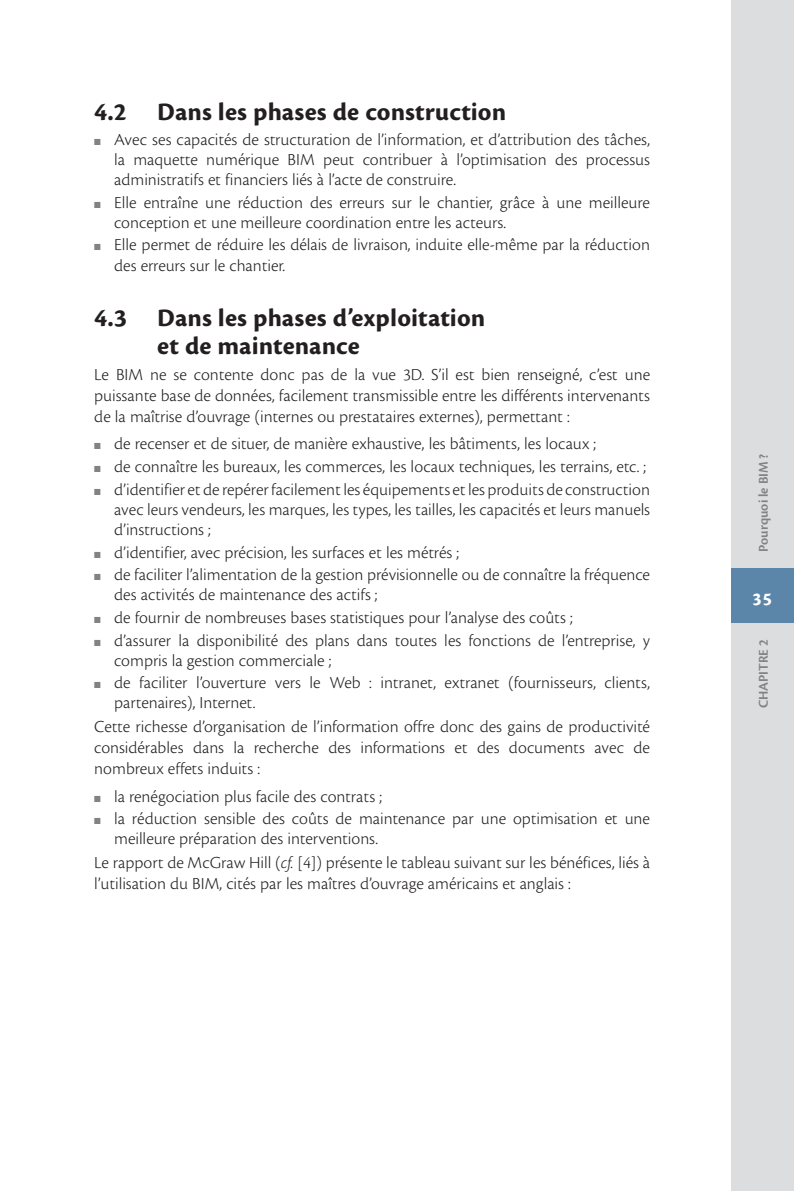
<style>
.page{position:relative;width:794px;height:1191px;background:#fff}
.page>*{position:absolute;margin:0;border:0;box-sizing:border-box;transform-origin:0 0}
.t1{font:26.25px/28px "Cronos Pro Bold Capt";letter-spacing:.005em;color:#231f20}
.t2{font:21px "Cronos Pro Bold Capt";color:#fff}
._00-Texte_courant{font:17.5px/20.1px "Cronos Pro Lt Capt";color:#231f20}
.t3{font:600 14px "Cronos Pro";color:#808285}
.s1{color:#808285}
.s2{font-family:"Cronos Pro Lt Capt It"}
</style>
<div class="page">
<div style="left:731px;top:0;width:63px;height:1191px;background:#dcdddf"></div>
<div style="left:731px;top:568px;width:63px;height:54px;background:#5b85a9"></div>
<p class="t1" style="left:94px;top:98px;width:413px">4.2 Dans les phases de construction</p>
<p class="_00-Texte_courant" style="left:114px;top:129px;width:537px;text-align:justify;text-indent:-20px"><span class="s1">■</span> Avec ses capacités de structuration de l’information, et d’attribution des tâches, la maquette numérique BIM peut contribuer à l’optimisation des processus administratifs et financiers liés à l’acte de construire.</p>
<p class="_00-Texte_courant" style="left:114px;top:192px;width:537px;text-indent:-20px"><span class="s1">■</span> Elle entraîne une réduction des erreurs sur le chantier, grâce à une meilleure conception et une meilleure coordination entre les acteurs.</p>
<p class="_00-Texte_courant" style="left:114px;top:235px;width:537px;text-indent:-20px"><span class="s1">■</span> Elle permet de réduire les délais de livraison, induite elle-même par la réduction des erreurs sur le chantier.</p>
<p class="t1" style="left:157px;top:304px;width:329px;text-indent:-63px">4.3 Dans les phases d’exploitation et de maintenance</p>
<p class="_00-Texte_courant" style="left:94px;top:364px;width:557px;line-height:21px;text-align:justify">Le BIM ne se contente donc pas de la vue 3D. S’il est bien renseigné, c’est une puissante base de données, facilement transmissible entre les différents intervenants de la maîtrise d’ouvrage (internes ou prestataires externes), permettant :</p>
<p class="_00-Texte_courant" style="left:94px;top:434px;width:503px"><span class="s1">■</span> de recenser et de situer, de manière exhaustive, les bâtiments, les locaux ;</p>
<p class="_00-Texte_courant" style="left:94px;top:456px;width:553px"><span class="s1">■</span> de connaître les bureaux, les commerces, les locaux techniques, les terrains, etc. ;</p>
<p class="_00-Texte_courant" style="left:114px;top:479px;width:537px;text-align:justify;text-indent:-20px"><span class="s1">■</span> d’identifier et de repérer facilement les équipements et les produits de construction avec leurs vendeurs, les marques, les types, les tailles, les capacités et leurs manuels d’instructions ;</p>
<p class="_00-Texte_courant" style="left:94px;top:542px;width:366px"><span class="s1">■</span> d’identifier, avec précision, les surfaces et les métrés ;</p>
<p class="_00-Texte_courant" style="left:114px;top:564px;width:537px;text-indent:-20px"><span class="s1">■</span> de faciliter l’alimentation de la gestion prévisionnelle ou de connaître la fréquence des activités de maintenance des actifs ;</p>
<p class="_00-Texte_courant" style="left:94px;top:607px;width:480px"><span class="s1">■</span> de fournir de nombreuses bases statistiques pour l’analyse des coûts ;</p>
<p class="_00-Texte_courant" style="left:114px;top:630px;width:537px;text-indent:-20px"><span class="s1">■</span> d’assurer la disponibilité des plans dans toutes les fonctions de l’entreprise, y compris la gestion commerciale ;</p>
<p class="_00-Texte_courant" style="left:114px;top:672px;width:537px;text-indent:-20px"><span class="s1">■</span> de faciliter l’ouverture vers le Web : intranet, extranet (fournisseurs, clients, partenaires), Internet.</p>
<p class="_00-Texte_courant" style="left:94px;top:716px;width:557px;line-height:21px;text-align:justify">Cette richesse d’organisation de l’information offre donc des gains de productivité considérables dans la recherche des informations et des documents avec de nombreux effets induits :</p>
<p class="_00-Texte_courant" style="left:94px;top:786px;width:289px"><span class="s1">■</span> la renégociation plus facile des contrats ;</p>
<p class="_00-Texte_courant" style="left:114px;top:808px;width:537px;text-indent:-20px"><span class="s1">■</span> la réduction sensible des coûts de maintenance par une optimisation et une meilleure préparation des interventions.</p>
<p class="_00-Texte_courant" style="left:94px;top:851px;width:557px;line-height:21px">Le rapport de McGraw Hill (<span class="s2">cf.</span> [4]) présente le tableau suivant sur les bénéfices, liés à l’utilisation du BIM, cités par les maîtres d’ouvrage américains et anglais :</p>
<p class="t3" style="left:755px;top:552px;width:100px;rotate:-90deg">Pourquoi le BIM ?</p>
<p class="t2" style="left:752px;top:585px;width:22px">35</p>
<p class="t3" style="left:755px;top:708px;width:70px;rotate:-90deg">CHAPITRE 2</p>
</div>
